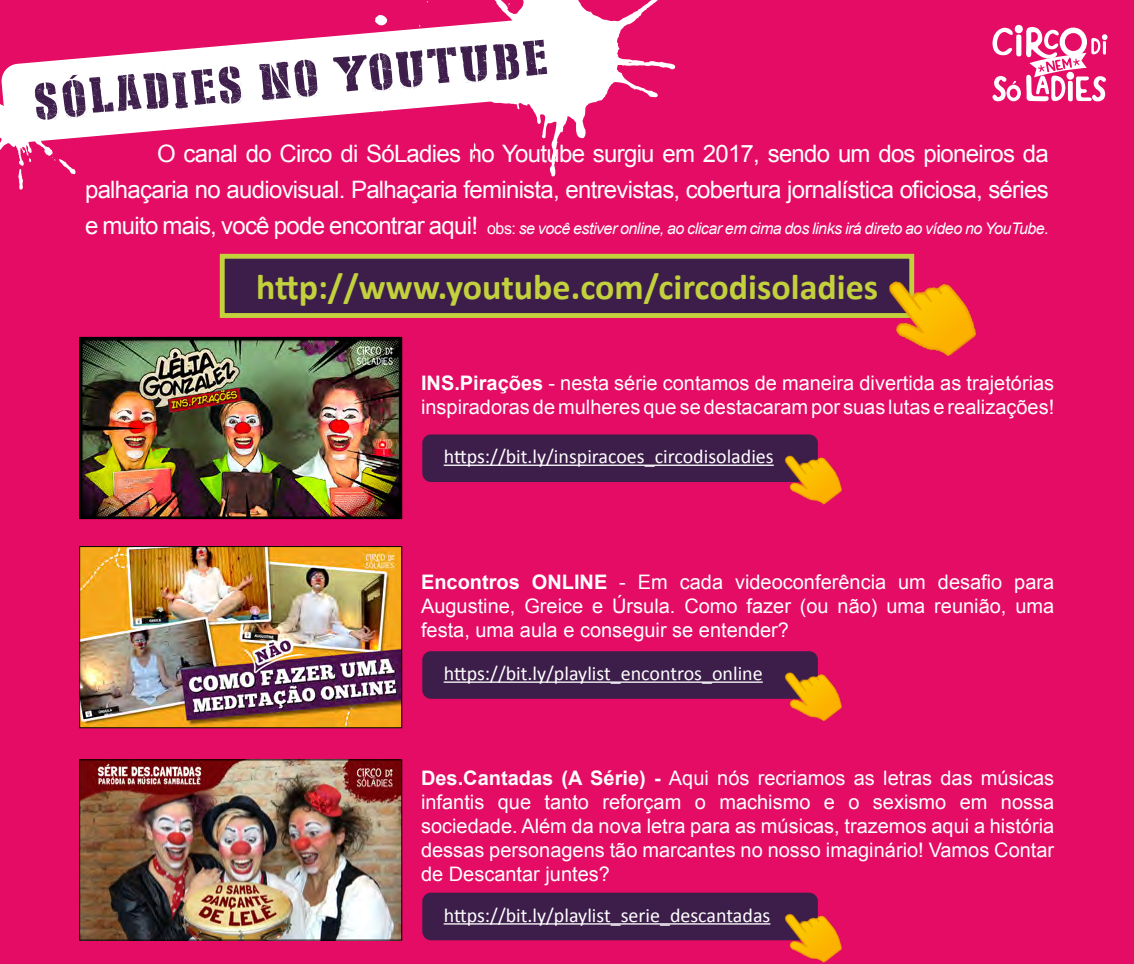
<style>
.page{position:relative;width:1134px;height:964px;background:#e40c64}
.page>*{position:absolute;margin:0;border:0;box-sizing:border-box;transform-origin:0 0}
.t1{font:50px "Stencil Cargo Army";color:#3d1e4b}
.t2{font:700 36px "Calibri";color:#c2d13c}
.t3{font:24px/36px "Arial";letter-spacing:-.03em;color:#fff;text-align:right}
.t4{font:20px/24px "Arial";color:#fff;text-align:justify}
.t5{font:20px "Calibri";color:#fff}
.t6{font:italic 16px "Arial";letter-spacing:-.03em;color:#fff}
.s1{font-style:normal;font-size:24px}
.s2{font-style:normal}
.s3{font-weight:700}
</style>
<div class="page">
<div style="left:422px;top:434px;width:396px;height:48px;background:#3d1e4b;border-radius:9px"></div>
<img style="left:765px;top:434px;width:78px;height:71px">
<div style="left:422px;top:651px;width:396px;height:48px;background:#3d1e4b;border-radius:9px"></div>
<img style="left:765px;top:651px;width:78px;height:71px">
<div style="left:422px;top:892px;width:396px;height:48px;background:#3d1e4b;border-radius:9px"></div>
<img style="left:765px;top:892px;width:78px;height:71px">
<hr style="left:444px;top:464px;width:330px;height:2px;background:#fff">
<hr style="left:444px;top:681px;width:319px;height:2px;background:#fff">
<img style="left:81px;top:339px;width:319px;height:178px">
<div style="left:79px;top:337px;width:323px;height:182px;border:1px solid #000"></div>
<hr style="left:444px;top:923px;width:326px;height:1px;background:#fff">
<img style="left:81px;top:548px;width:319px;height:178px">
<div style="left:79px;top:546px;width:323px;height:182px;border:1px solid #000"></div>
<img style="left:81px;top:761px;width:319px;height:177px">
<div style="left:79px;top:759px;width:323px;height:181px;border:1px solid #000"></div>
<div style="left:220px;top:254px;width:694px;height:64px;background:#3d1e4b;border:5px solid #c2d13c"></div>
<svg style="left:0;top:104px;width:76px;height:86px"></svg>
<svg style="left:473px;top:0;width:203px;height:177px"></svg>
<svg style="left:1px;top:16px;width:574px;height:127px;fill:#fff"></svg>
<img style="left:859px;top:253px;width:118px;height:103px">
<svg style="left:992px;top:25px;width:115px;height:76px"></svg>
<h1 class="t1" style="left:30px;top:76px;width:519px;rotate:-5deg">SÓLADIES NO YOUTUBE</h1>
<p class="t3" style="left:85px;top:136px;width:965px">O canal do Circo di SóLadies no Youtube surgiu em 2017, sendo um dos pioneiros da palhaçaria no audiovisual. Palhaçaria feminista, entrevistas, cobertura jornalística oficiosa, séries</p>
<p class="t6" style="left:85px;top:218px;width:965px"><span class="s1">e muito mais, você pode encontrar aqui!</span> <span class="s2">obs:</span> se você estiver online, ao clicar em cima dos links irá direto ao vídeo no YouTube.</p>
<h2 class="t2" style="left:256px;top:261px;width:623px">http://www.youtube.com/circodisoladies</h2>
<p class="t4" style="left:421px;top:371px;width:635px"><span class="s3">INS.Pirações</span> - nesta série contamos de maneira divertida as trajetórias inspiradoras de mulheres que se destacaram por suas lutas e realizações!</p>
<p class="t5" style="left:444px;top:442px;width:332px">https://bit.ly/inspiracoes_circodisoladies</p>
<p class="t4" style="left:421px;top:570px;width:635px"><span class="s3">Encontros ONLINE</span> - Em cada videoconferência um desafio para Augustine, Greice e Úrsula. Como fazer (ou não) uma reunião, uma festa, uma aula e conseguir se entender?</p>
<p class="t5" style="left:444px;top:659px;width:320px">https://bit.ly/playlist_encontros_online</p>
<p class="t4" style="left:421px;top:766px;width:635px"><span class="s3">Des.Cantadas (A Série) -</span> Aqui nós recriamos as letras das músicas infantis que tanto reforçam o machismo e o sexismo em nossa sociedade. Além da nova letra para as músicas, trazemos aqui a história dessas personagens tão marcantes no nosso imaginário! Vamos Contar de Descantar juntes?</p>
<p class="t5" style="left:444px;top:901px;width:328px">https://bit.ly/playlist_serie_descantadas</p>
</div>
